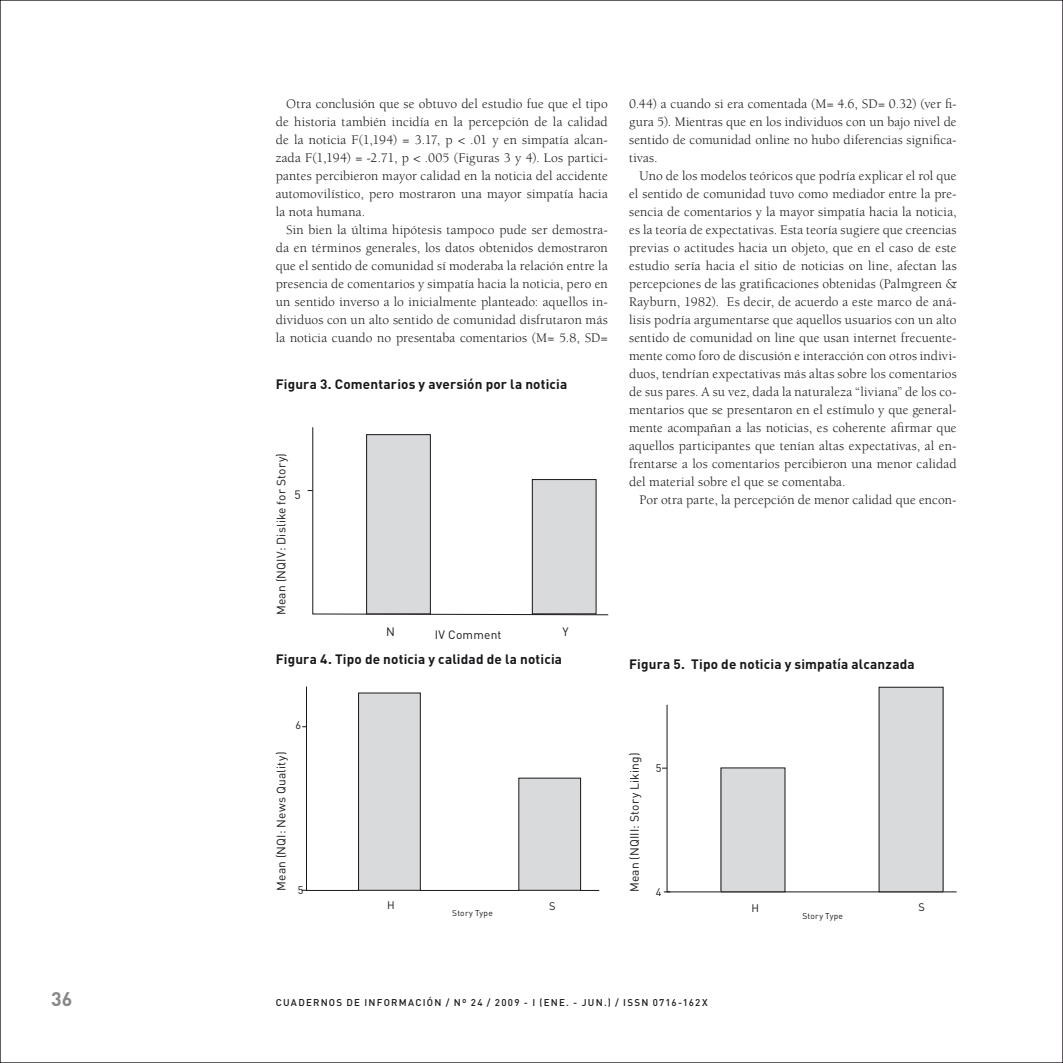
<style>
.page{position:relative;width:1063px;height:1063px;background:#fff}
.page>*{position:absolute;margin:0;border:0;box-sizing:border-box;transform-origin:0 0}
.t1{font:700 19.5px "DIN";color:#87888a}
.t2{font:13.5px/18px "Berkeley Std";letter-spacing:.005em;color:#1a171b;text-align:justify}
.t3{font:700 13.5px "DIN";letter-spacing:.015em;color:#1a171b}
.t4{font:12px "DIN";letter-spacing:.015em;color:#1a171b}
.t5{font:10.95px "DIN";color:#1a171b}
.t6{font:500 9.75px "DIN";letter-spacing:.125em;color:#1a171b}
.t7{font:8.4px "DIN";letter-spacing:.03em;color:#1a171b}
</style>
<div class="page">
<svg style="left:667px;top:705px;width:290px;height:187px"></svg>
<div style="left:721px;top:768px;width:64px;height:124px;background:#d9dadb"></div>
<div style="left:879px;top:687px;width:64px;height:205px;background:#d9dadb"></div>
<svg style="left:312px;top:427px;width:297px;height:188px"></svg>
<div style="left:367px;top:435px;width:63px;height:179px;background:#d9dadb"></div>
<div style="left:366px;top:434px;width:65px;height:180px;border:1px solid #1a171b"></div>
<div style="left:532px;top:480px;width:64px;height:134px;background:#d9dadb"></div>
<div style="left:532px;top:479px;width:64px;height:135px;border:1px solid #1a171b"></div>
<svg style="left:306px;top:686px;width:294px;height:205px"></svg>
<div style="left:359px;top:693px;width:61px;height:197px;background:#d9dadb"></div>
<div style="left:358px;top:693px;width:62px;height:197px;border:1px solid #1a171b"></div>
<div style="left:519px;top:778px;width:62px;height:112px;background:#d9dadb"></div>
<div style="left:519px;top:778px;width:62px;height:112px;border:1px solid #1a171b"></div>
<p class="t2" style="left:276px;top:95px;width:334px;text-indent:11px">Otra conclusión que se obtuvo del estudio fue que el tipo de historia también incidía en la percepción de la calidad de la noticia F(1,194) = 3.17, p &lt; .01 y en simpatía alcan&shy;zada F(1,194) = -2.71, p &lt; .005 (Figuras 3 y 4). Los partici&shy;pantes percibieron mayor calidad en la noticia del accidente automovilístico, pero mostraron una mayor simpatía hacia la nota humana.</p>
<p class="t2" style="left:276px;top:221px;width:334px;text-indent:10px">Sin bien la última hipótesis tampoco pude ser demostra&shy;da en términos generales, los datos obtenidos demostraron que el sentido de comunidad sí moderaba la relación entre la presencia de comentarios y simpatía hacia la noticia, pero en un sentido inverso a lo inicialmente planteado: aquellos in&shy;dividuos con un alto sentido de comunidad disfrutaron más la noticia cuando no presentaba comentarios (M= 5.8, SD=</p>
<p class="t3" style="left:276px;top:376px;width:293px">Figura 3. Comentarios y aversión por la noticia</p>
<p class="t4" style="left:274px;top:615px;width:163px;rotate:-90deg">Mean (NQIV: Dislike for Story)</p>
<p class="t4" style="left:295px;top:487px;width:8px">5</p>
<p class="t4" style="left:386px;top:625px;width:10px">N</p>
<p class="t4" style="left:435px;top:627px;width:68px">IV Comment</p>
<p class="t4" style="left:562px;top:625px;width:8px">Y</p>
<p class="t3" style="left:276px;top:651px;width:288px">Figura 4. Tipo de noticia y calidad de la noticia</p>
<p class="t5" style="left:295px;top:719px;width:7px">6</p>
<p class="t4" style="left:274px;top:891px;width:141px;rotate:-90deg">Mean (NQI: News Quality)</p>
<p class="t5" style="left:298px;top:884px;width:7px">5</p>
<p class="t5" style="left:387px;top:899px;width:9px">H</p>
<p class="t5" style="left:549px;top:899px;width:8px">S</p>
<p class="t7" style="left:452px;top:907px;width:42px">Story Type</p>
<p class="t2" style="left:629px;top:95px;width:329px">0.44) a cuando si era comentada (M= 4.6, SD= 0.32) (ver fi&shy;gura 5). Mientras que en los individuos con un bajo nivel de sentido de comunidad online no hubo diferencias significa&shy;tivas.</p>
<p class="t2" style="left:629px;top:167px;width:329px;text-indent:11px">Uno de los modelos teóricos que podría explicar el rol que el sentido de comunidad tuvo como mediador entre la pre&shy;sencia de comentarios y la mayor simpatía hacia la noticia, es la teoría de expectativas. Esta teoría sugiere que creencias previas o actitudes hacia un objeto, que en el caso de este estudio sería hacia el sitio de noticias on line, afectan las percepciones de las gratificaciones obtenidas (Palmgreen &amp; Rayburn, 1982). Es decir, de acuerdo a este marco de aná&shy;lisis podría argumentarse que aquellos usuarios con un alto sentido de comunidad on line que usan internet frecuente&shy;mente como foro de discusión e interacción con otros indivi&shy;duos, tendrían expectativas más altas sobre los comentarios de sus pares. A su vez, dada la naturaleza “liviana” de los co&shy;mentarios que se presentaron en el estímulo y que general&shy;mente acompañan a las noticias, es coherente afirmar que aquellos participantes que tenían altas expectativas, al en&shy;frentarse a los comentarios percibieron una menor calidad del material sobre el que se comentaba.</p>
<p class="t2" style="left:640px;top:491px;width:319px">Por otra parte, la percepción de menor calidad que encon-</p>
<p class="t3" style="left:629px;top:656px;width:287px">Figura 5. Tipo de noticia y simpatía alcanzada</p>
<p class="t4" style="left:627px;top:892px;width:141px;rotate:-90deg">Mean (NQIII: Story Liking)</p>
<p class="t5" style="left:656px;top:762px;width:7px">5</p>
<p class="t5" style="left:656px;top:885px;width:7px">4</p>
<p class="t5" style="left:751px;top:902px;width:9px">H</p>
<p class="t5" style="left:918px;top:901px;width:8px">S</p>
<p class="t7" style="left:802px;top:911px;width:42px">Story Type</p>
<h1 class="t1" style="left:51px;top:987px;width:23px">36</h1>
<p class="t6" style="left:276px;top:996px;width:276px">CUADERNOS DE INFORMACIÓN / Nº 24 / 2009 - I (ENE</p>
<p class="t6" style="left:566px;top:996px;width:143px">. - JUN .) / ISSN 0716-162X</p>
</div>
